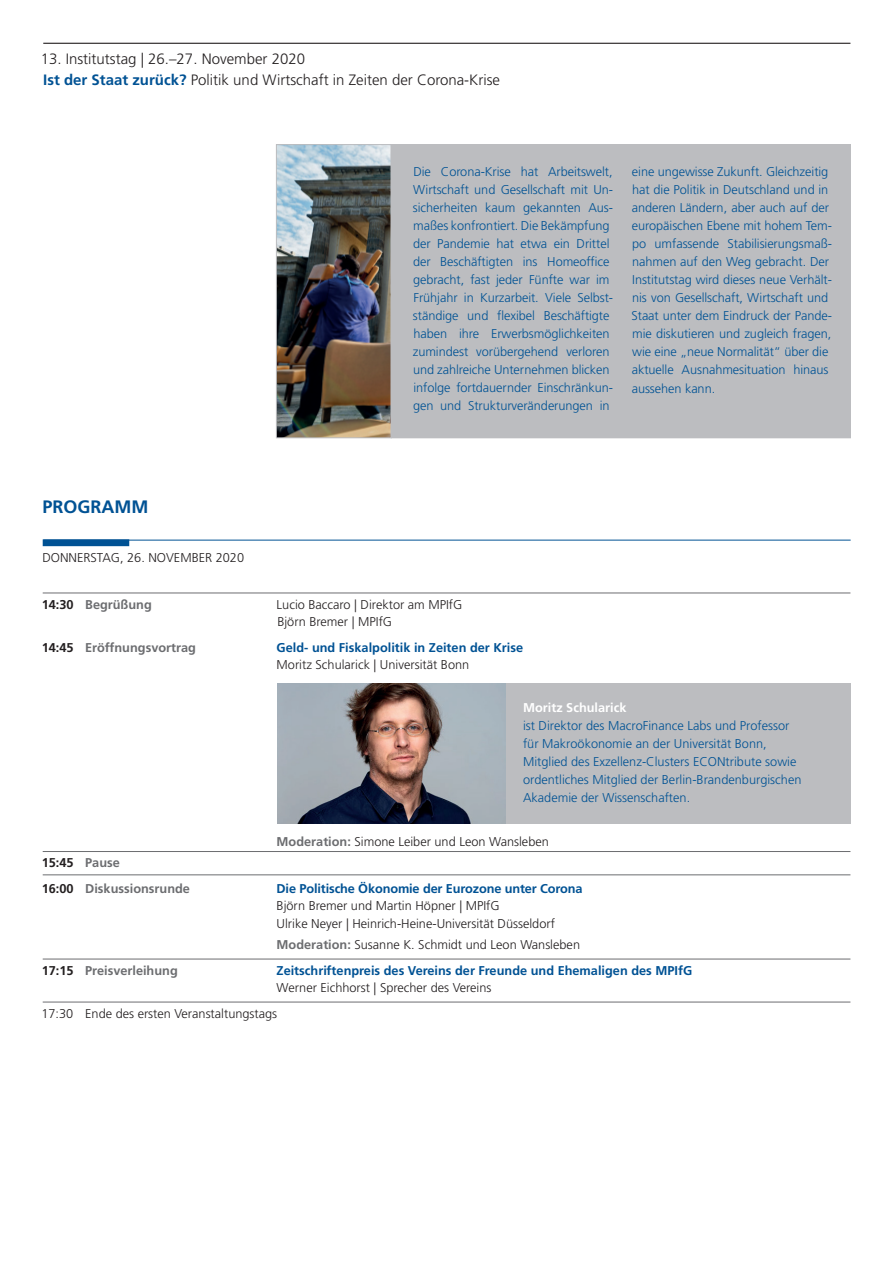
<style>
.page{position:relative;width:893px;height:1263px;background:#fff}
.page>*{position:absolute;margin:0;border:0;box-sizing:border-box;transform-origin:0 0}
.t1{font:700 18px "Frutiger LT Pro";color:#005294}
.t2{font:300 15px/21px "Frutiger LT Pro";color:#231f20}
.t3{font:300 12.75px/18px "Frutiger LT Pro";letter-spacing:-.005em;color:#005294}
.t4{font:300 12.75px/17.2px "Frutiger LT Pro";color:#231f20}
.t5{font:700 12.75px "Frutiger LT Pro";color:#005294}
.t6{font:700 12.75px/25.8px "Frutiger LT Pro";color:#6c6d70}
.t7{font:700 12.75px "Frutiger LT Pro";color:#fff}
.s1{font-weight:700;color:#005294}
.s2{color:#231f20}
.s3{font-weight:700;color:#6c6d70}
</style>
<div class="page">
<hr style="left:43px;top:43px;width:807px;height:1px;background:#231f20">
<img style="left:278px;top:146px;width:111px;height:290px">
<div style="left:276px;top:144px;width:115px;height:294px;border:1px solid #bcbdc0"></div>
<div style="left:391px;top:145px;width:459px;height:293px;background:#bcbdc0"></div>
<div style="left:391px;top:144px;width:460px;height:294px;border:1px solid #bcbdc0"></div>
<hr style="left:43px;top:593px;width:807px;height:1px;background:#6c6d70">
<hr style="left:43px;top:851px;width:807px;height:1px;background:#6c6d70">
<hr style="left:43px;top:874px;width:807px;height:1px;background:#6c6d70">
<hr style="left:43px;top:959px;width:807px;height:1px;background:#6c6d70">
<hr style="left:43px;top:1002px;width:807px;height:1px;background:#6c6d70">
<div style="left:277px;top:683px;width:573px;height:141px;background:#bcbdc0"></div>
<img style="left:277px;top:683px;width:229px;height:141px">
<hr style="left:43px;top:540px;width:808px;height:1px;background:#005294">
<div style="left:43px;top:539px;width:86px;height:7px;background:#005294;border:2px solid #005294"></div>
<p class="t2" style="left:41px;top:49px;width:461px">13. Institutstag | 26.–27. November 2020<br><span class="s1">Ist der Staat zurück?</span> Politik und Wirtschaft in Zeiten der Corona-Krise</p>
<h1 class="t1" style="left:43px;top:496px;width:107px">PROGRAMM</h1>
<p class="t4" style="left:42px;top:549px;width:203px">DONNERSTAG, 26. NOVEMBER 2020</p>
<p class="t3" style="left:413px;top:162px;width:202px">Die Corona-Krise hat Arbeitswelt, Wirtschaft und Gesellschaft mit Un&shy;sicherheiten kaum gekannten Aus&shy;maßes konfrontiert. Die Bekämpfung der Pandemie hat etwa ein Drittel der Beschäftigten ins Homeoffice gebracht, fast jeder Fünfte war im Frühjahr in Kurzarbeit. Viele Selbst&shy;ständige und flexibel Beschäftigte haben ihre Erwerbsmöglichkeiten zumindest vorübergehend verloren und zahlreiche Unternehmen blicken infolge fortdauernder Einschränkun&shy;gen und Strukturveränderungen in</p>
<p class="t3" style="left:631px;top:162px;width:202px">eine ungewisse Zukunft. Gleichzeitig hat die Politik in Deutschland und in anderen Ländern, aber auch auf der europäischen Ebene mit hohem Tem&shy;po umfassende Stabilisierungsmaß&shy;nahmen auf den Weg gebracht. Der Institutstag wird dieses neue Verhält&shy;nis von Gesellschaft, Wirtschaft und Staat unter dem Eindruck der Pande&shy;mie diskutieren und zugleich fragen, wie eine „neue Normalität“ über die aktuelle Ausnahmesituation hinaus</p>
<p class="t3" style="left:632px;top:380px;width:85px">aussehen kann.</p>
<p class="t6" style="left:42px;top:592px;width:112px"><span class="s2">14:30</span> Begrüßung</p>
<p class="t4" style="left:277px;top:596px;width:187px">Lucio Baccaro | Direktor am MPIfG<br>Björn Bremer | MPIfG</p>
<p class="t6" style="left:42px;top:635px;width:156px"><span class="s2">14:45</span> Eröffnungsvortrag</p>
<p class="t5" style="left:277px;top:640px;width:248px">Geld- und Fiskalpolitik in Zeiten der Krise</p>
<p class="t4" style="left:277px;top:656px;width:194px">Moritz Schularick | Universität Bonn</p>
<p class="t7" style="left:523px;top:700px;width:105px">Moritz Schularick</p>
<p class="t3" style="left:523px;top:717px;width:280px">ist Direktor des MacroFinance Labs und Professor für Makroökonomie an der Universität Bonn, Mitglied des Exzellenz-Clusters ECONtribute sowie ordentliches Mitglied der Berlin-Brandenburgischen Akademie der Wissenschaften.</p>
<p class="t6" style="left:42px;top:850px;width:150px"><span class="s2">15:45</span> Pause<br><span class="s2">16:00</span> Diskussionsrunde</p>
<p class="t4" style="left:277px;top:833px;width:274px"><span class="s3">Moderation:</span> Simone Leiber und Leon Wansleben</p>
<p class="t5" style="left:277px;top:881px;width:307px">Die Politische Ökonomie der Eurozone unter Corona</p>
<p class="t4" style="left:277px;top:897px;width:280px">Björn Bremer und Martin Höpner | MPIfG<br>Ulrike Neyer | Heinrich-Heine-Universität Düsseldorf</p>
<p class="t4" style="left:277px;top:936px;width:305px"><span class="s3">Moderation:</span> Susanne K. Schmidt und Leon Wansleben</p>
<p class="t6" style="left:42px;top:958px;width:138px"><span class="s2">17:15</span> Preisverleihung</p>
<p class="t5" style="left:277px;top:963px;width:417px">Zeitschriftenpreis des Vereins der Freunde und Ehemaligen des MPIfG</p>
<p class="t4" style="left:41px;top:975px;width:451px;line-height:25.8px;text-indent:235px">Werner Eichhorst | Sprecher des Vereins<br>17:30 Ende des ersten Veranstaltungstags</p>
</div>
